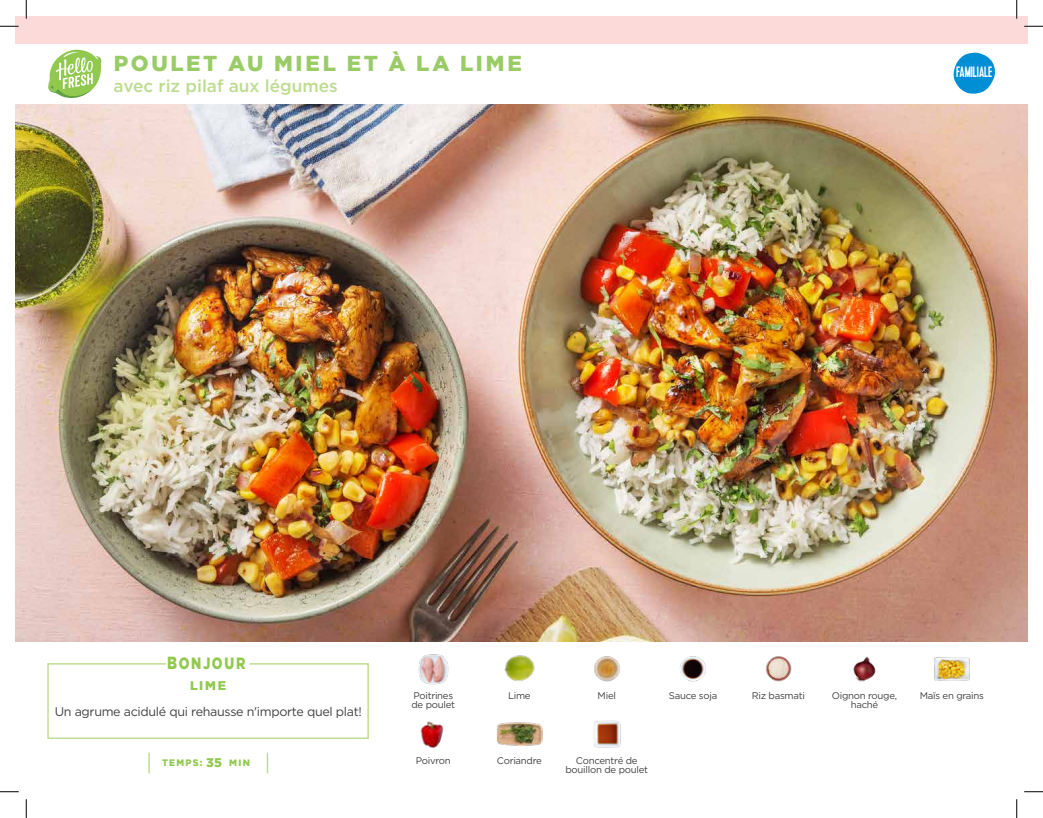
<style>
.page{position:relative;width:1043px;height:818px;background:#fff}
.page>*{position:absolute;margin:0;border:0;box-sizing:border-box;transform-origin:0 0}
.t1{font:900 21.5px "Gotham";letter-spacing:.125em;color:#9c6}
.t2{font:500 17.25px "Gotham";color:#bedc8f}
.t3{font:900 16.25px "Gotham";letter-spacing:.125em;color:#91c84e;scale:.8 1}
.t4{font:15px "Kapra";letter-spacing:-.005em;color:#fff;scale:.9 1}
.t5{font:12.5px "Gotham";letter-spacing:-.025em;color:#414042}
.t6{font:900 12.5px "Gotham";color:#91c84e}
.t7{font:9.62px/8.8px "Gotham";letter-spacing:-.025em;color:#414042;text-align:center}
.t8{font:900 9.38px "Gotham";letter-spacing:.145em;color:#91c84e;scale:.95 1}
.s1{font-size:17.5px}
.s2{font-size:12.5px}
.s3{font-size:9.12px}
</style>
<div class="page">
<img style="left:15px;top:104px;width:1013px;height:537px">
<svg style="left:47px;top:663px;width:322px;height:76px"></svg>
<svg style="left:953px;top:52px;width:42px;height:42px"></svg>
<div style="left:955px;top:67px;width:37px;height:13px;background:#008fd5"></div>
<div style="left:15px;top:16px;width:1013px;height:28px;background:#fcdada"></div>
<img style="left:418px;top:654px;width:31px;height:31px">
<img style="left:504px;top:655px;width:31px;height:27px">
<img style="left:420px;top:721px;width:24px;height:28px">
<img style="left:496px;top:722px;width:46px;height:24px">
<img style="left:593px;top:720px;width:28px;height:28px">
<img style="left:594px;top:656px;width:27px;height:26px">
<img style="left:680px;top:656px;width:27px;height:26px">
<img style="left:766px;top:656px;width:26px;height:26px">
<img style="left:853px;top:656px;width:23px;height:26px">
<img style="left:934px;top:657px;width:36px;height:24px">
<hr style="left:148px;top:752px;width:2px;height:21px;background:#bedc8f">
<svg style="left:267px;top:752px;width:1px;height:21px"></svg>
<svg style="left:48px;top:49px;width:54px;height:49px"></svg>
<svg style="left:0;top:25px;width:19px;height:2px"></svg>
<svg style="left:1024px;top:25px;width:18px;height:2px"></svg>
<svg style="left:0;top:791px;width:19px;height:1px"></svg>
<svg style="left:1024px;top:791px;width:18px;height:1px"></svg>
<svg style="left:25px;top:0;width:2px;height:19px"></svg>
<svg style="left:25px;top:799px;width:2px;height:19px"></svg>
<svg style="left:1016px;top:0;width:1px;height:19px"></svg>
<svg style="left:1016px;top:799px;width:1px;height:19px"></svg>
<h1 class="t1" style="left:114px;top:51px;width:409px">POULET AU MIEL ET À LA LIME</h1>
<h2 class="t2" style="left:114px;top:75px;width:226px">avec riz pilaf aux légumes</h2>
<h3 class="t4" style="left:956px;top:63px;width:42px">FAMILIALE</h3>
<h3 class="t3" style="left:167px;top:653px;width:99px"><span class="s1">B</span>ONJOUR</h3>
<p class="t6" style="left:190px;top:677px;width:37px">LIME</p>
<p class="t5" style="left:55px;top:703px;width:309px">Un agrume acidulé qui rehausse n'importe quel plat!</p>
<p class="t8" style="left:162px;top:757px;width:94px">TEMPS: <span class="s2">35</span> <span class="s3">MIN</span></p>
<p class="t7" style="left:411px;top:690px;width:45px;text-align:left">Poitrines de poulet</p>
<p class="t7" style="left:416px;top:755px;width:37px">Poivron</p>
<p class="t7" style="left:597px;top:690px;width:20px">Miel</p>
<p class="t7" style="left:508px;top:690px;width:24px">Lime</p>
<p class="t7" style="left:668px;top:690px;width:50px">Sauce soja</p>
<p class="t7" style="left:497px;top:755px;width:46px">Coriandre</p>
<p class="t7" style="left:565px;top:755px;width:84px">Concentré de bouillon de poulet</p>
<p class="t7" style="left:751px;top:690px;width:55px">Riz basmati</p>
<p class="t7" style="left:831px;top:690px;width:67px">Oignon rouge, haché</p>
<p class="t7" style="left:919px;top:690px;width:66px">Maïs en grains</p>
</div>
